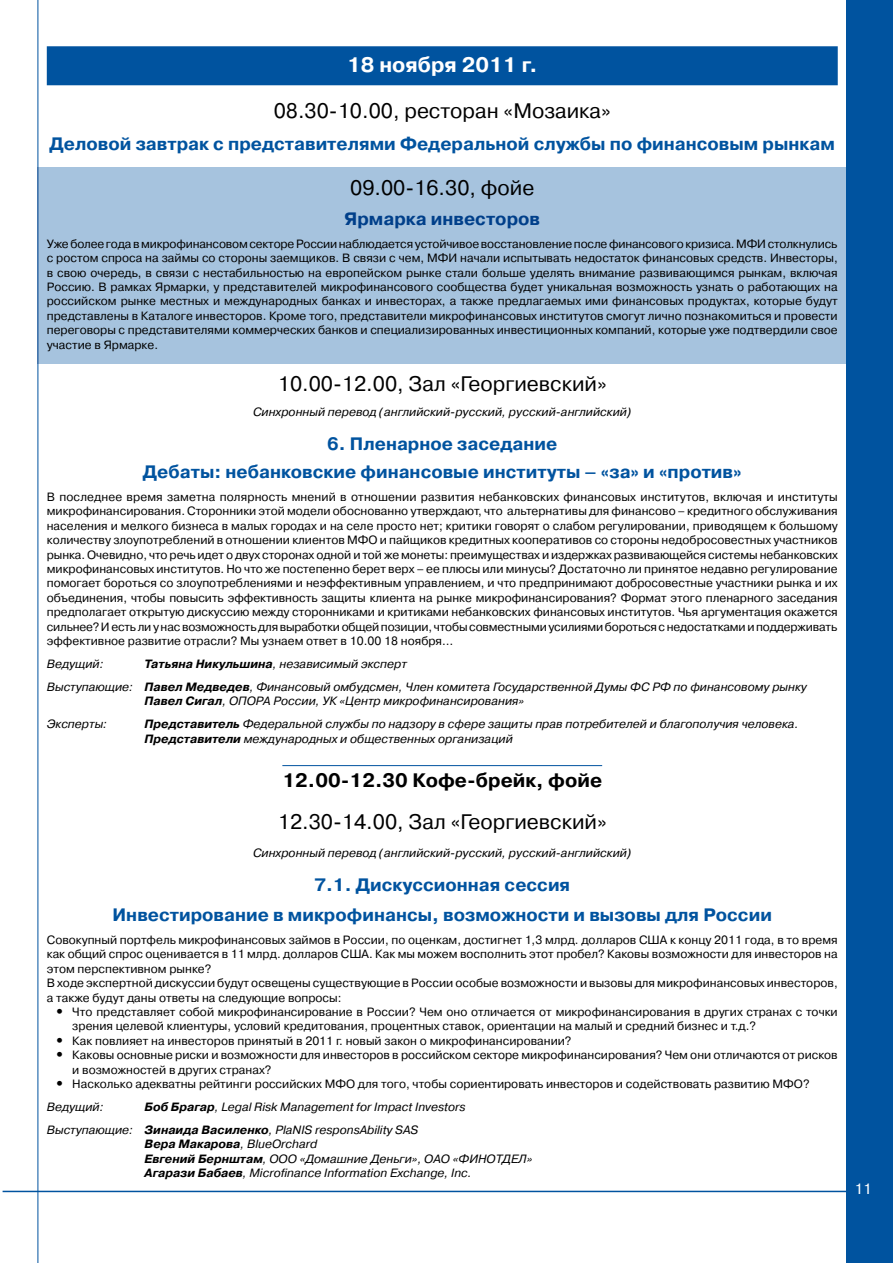
<style>
.page{position:relative;width:893px;height:1263px;background:#fff}
.page>*{position:absolute;margin:0;border:0;box-sizing:border-box;transform-origin:0 0}
.t1{font:21px "Pragmatica C";color:#000}
.t2{font:700 21px "Pragmatica C";color:#fff}
.t3{font:700 19.5px "Pragmatica C";color:#000}
.t4{font:700 18px/27.9px "Pragmatica C";color:#00539f;text-align:center}
.t5{font:15px "Pragmatica C";color:#fff}
.t6{font:12px/14.4px "Pragmatica C";color:#000}
.t7{font:italic 12px/14.4px "Pragmatica C";color:#000}
.s1{font-weight:700}
.s2{font-weight:700;font-size:13.5px}
.s3{font-style:italic}
</style>
<div class="page">
<div style="left:846px;top:0;width:47px;height:1263px;background:#00539f"></div>
<hr style="left:3px;top:1191px;width:852px;height:1px;background:#00539f">
<hr style="left:38px;top:0;width:1px;height:1263px;background:#00539f">
<div style="left:47px;top:46px;width:791px;height:39px;background:#00539f"></div>
<hr style="left:282px;top:765px;width:320px;height:1px;background:#00539f">
<div style="left:37px;top:168px;width:809px;height:196px;background:#a6c3de"></div>
<h1 class="t2" style="left:347px;top:53px;width:192px">18 ноября 2011 г.</h1>
<h1 class="t1" style="left:274px;top:99px;width:339px">08.30-10.00, ресторан «Мозаика»</h1>
<h3 class="t4" style="left:50px;top:130px;width:787px">Деловой завтрак с представителями Федеральной службы по финансовым рынкам</h3>
<h1 class="t1" style="left:350px;top:176px;width:186px">09.00-16.30, фойе</h1>
<h3 class="t4" style="left:344px;top:205px;width:197px">Ярмарка инвесторов</h3>
<p class="t6" style="left:47px;top:236px;width:792px;text-align:justify">Уже более года в микрофинансовом секторе России наблюдается устойчивое восстановление после финансового кризиса. МФИ столкнулись с ростом спроса на займы со стороны заемщиков. В связи с чем, МФИ начали испытывать недостаток финансовых средств. Инвесторы, в свою очередь, в связи с нестабильностью на европейском рынке стали больше уделять внимание развивающимся рынкам, включая Россию. В рамках Ярмарки, у представителей микрофинансового сообщества будет уникальная возможность узнать о работающих на российском рынке местных и международных банках и инвесторах, а также предлагаемых ими финансовых продуктах, которые будут представлены в Каталоге инвесторов. Кроме того, представители микрофинансовых институтов смогут лично познакомиться и провести переговоры с представителями коммерческих банков и специализированных инвестиционных компаний, которые уже подтвердили свое участие в Ярмарке.</p>
<h1 class="t1" style="left:278px;top:372px;width:330px">10.00-12.00, Зал «Георгиевский»</h1>
<p class="t7" style="left:253px;top:404px;width:380px">Синхронный перевод (английский-русский, русский-английский)</p>
<h3 class="t4" style="left:143px;top:430px;width:600px">6. Пленарное заседание<br>Дебаты: небанковские финансовые институты – «за» и «против»</h3>
<p class="t6" style="left:47px;top:490px;width:793px;text-align:justify">В последнее время заметна полярность мнений в отношении развития небанковских финансовых институтов, включая и институты микрофинансирования. Сторонники этой модели обоснованно утверждают, что альтернативы для финансово – кредитного обслуживания населения и мелкого бизнеса в малых городах и на селе просто нет; критики говорят о слабом регулировании, приводящем к большому количеству злоупотреблений в отношении клиентов МФО и пайщиков кредитных кооперативов со стороны недобросовестных участников рынка. Очевидно, что речь идет о двух сторонах одной и той же монеты: преимуществах и издержках развивающейся системы небанковских микрофинансовых институтов. Но что же постепенно берет верх – ее плюсы или минусы? Достаточно ли принятое недавно регулирование помогает бороться со злоупотреблениями и неэффективным управлением, и что предпринимают добросовестные участники рынка и их объединения, чтобы повысить эффективность защиты клиента на рынке микрофинансирования? Формат этого пленарного заседания предполагает открытую дискуссию между сторонниками и критиками небанковских финансовых институтов. Чья аргументация окажется сильнее? И есть ли у нас возможность для выработки общей позиции, чтобы совместными усилиями бороться с недостатками и поддерживать эффективное развитие отрасли? Мы узнаем ответ в 10.00 18 ноября…</p>
<p class="t7" style="left:47px;top:657px;width:58px">Ведущий:</p>
<p class="t7" style="left:47px;top:652px;width:761px;line-height:23px;text-indent:98px"><span class="s1">Татьяна Никульшина</span>, независимый эксперт<br>Выступающие: <span class="s1">Павел Медведев</span>, Финансовый омбудсмен, Член комитета Государственной Думы ФС РФ по финансовому рынку</p>
<p class="t7" style="left:145px;top:694px;width:381px"><span class="s1">Павел Сигал</span>, ОПОРА России, УК «Центр микрофинансирования»</p>
<p class="t7" style="left:47px;top:717px;width:62px">Эксперты:</p>
<p class="t7" style="left:145px;top:717px;width:655px"><span class="s1">Представитель</span> Федеральной службы по надзору в сфере защиты прав потребителей и благополучия человека.<br><span class="s1">Представители</span> международных и общественных организаций</p>
<h2 class="t3" style="left:282px;top:770px;width:321px">12.00-12.30 Кофе-брейк, фойе</h2>
<h1 class="t1" style="left:278px;top:810px;width:330px">12.30-14.00, Зал «Георгиевский»</h1>
<p class="t7" style="left:253px;top:845px;width:380px">Синхронный перевод (английский-русский, русский-английский)</p>
<h3 class="t4" style="left:113px;top:870px;width:661px;line-height:30.2px">7.1. Дискуссионная сессия<br>Инвестирование в микрофинансы, возможности и вызовы для России</h3>
<p class="t6" style="left:47px;top:933px;width:792px">Совокупный портфель микрофинансовых займов в России, по оценкам, достигнет 1,3 млрд. долларов США к концу 2011 года, в то время как общий спроc оценивается в 11 млрд. долларов США. Как мы можем восполнить этот пробел? Каковы возможности для инвесторов на этом перспективном рынке?<br>В ходе экспертной дискуссии будут освещены существующие в России особые возможности и вызовы для микрофинансовых инвесторов, а также будут даны ответы на следующие вопросы:</p>
<p class="t6" style="left:72px;top:1005px;width:767px;text-indent:-17px"><span class="s2">•</span> Что представляет собой микрофинансирование в России? Чем оно отличается от микрофинансирования в других странах с точки зрения целевой клиентуры, условий кредитования, процентных ставок, ориентации на малый и средний бизнес и т.д.?</p>
<p class="t6" style="left:55px;top:1033px;width:518px"><span class="s2">•</span> Как повлияет на инвесторов принятый в 2011 г. новый закон о микрофинансировании?</p>
<p class="t6" style="left:72px;top:1048px;width:767px;text-indent:-17px"><span class="s2">•</span> Каковы основные риски и возможности для инвесторов в российском секторе микрофинансирования? Чем они отличаются от рисков и возможностей в других странах?</p>
<p class="t6" style="left:47px;top:1072px;width:764px;line-height:23px;text-indent:9px"><span class="s2">•</span> Насколько адекватны рейтинги российских МФО для того, чтобы сориентировать инвесторов и содействовать развитию МФО?<br><span class="s3">Ведущий:</span></p>
<p class="t7" style="left:47px;top:1095px;width:420px;line-height:23px;text-indent:98px"><span class="s1">Боб Брагар</span>, Legal Risk Management for Impact Investors<br>Выступающие: <span class="s1">Зинаида Василенко</span>, PlaNIS responsAbility SAS</p>
<p class="t7" style="left:145px;top:1137px;width:389px"><span class="s1">Вера Макарова</span>, BlueOrchard<br><span class="s1">Евгений Бернштам</span>, ООО «Домашние Деньги», ОАО «ФИНОТДЕЛ»<br><span class="s1">Агарази Бабаев</span>, Microfinance Information Exchange, Inc.</p>
<p class="t5" style="left:854px;top:1180px;width:19px">11</p>
</div>
